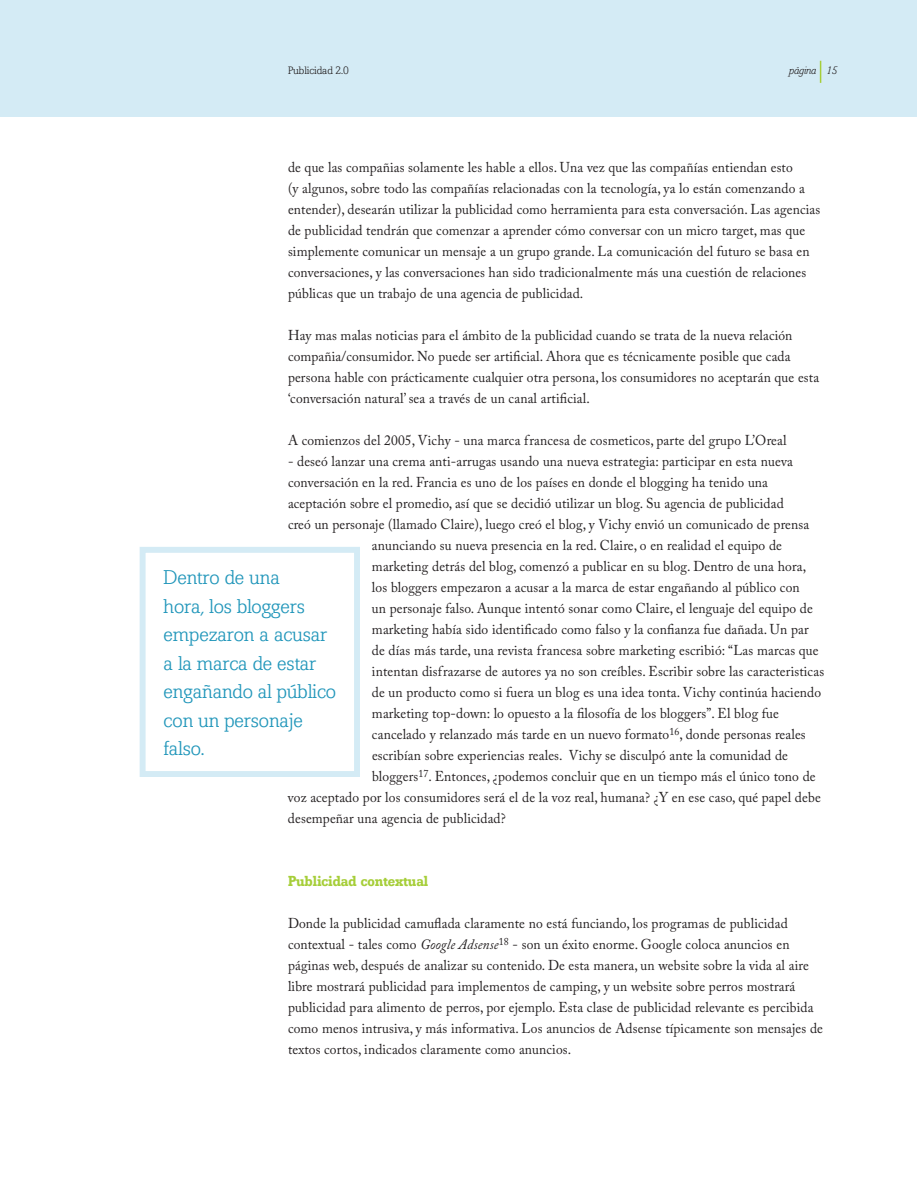
<style>
.page{position:relative;width:918px;height:1188px;background:#fff}
.page>*{position:absolute;margin:0;border:0;box-sizing:border-box;transform-origin:0 0}
.t1{font:300 19.5px/28.5px "OS14";letter-spacing:.01em;color:#2196ba}
.t2{font:14.25px/21px "Adobe Caslon Pro";letter-spacing:.01em;color:#231f20;scale:.95 1}
.t3{font:500 14.25px "OS14";letter-spacing:.01em;color:#a6ce39;scale:.95 1}
.t4{font:300 10.5px "OS14";letter-spacing:.01em;color:#231f20}
.t5{font:italic 300 10.5px "OS14";letter-spacing:.01em;color:#231f20;scale:.95 1}
.s1{font-style:italic}
</style>
<div class="page">
<div style="left:1px;top:1px;width:916px;height:116px;background:#d4ebf5"></div>
<svg style="left:820px;top:61px;width:1px;height:22px"></svg>
<div style="left:140px;top:547px;width:220px;height:230px;border:6px solid #d4ebf5"></div>
<p class="t4" style="left:288px;top:64px;width:62px">Publicidad 2.0</p>
<p class="t5" style="left:789px;top:64px;width:52px">página 15</p>
<p class="t2" style="left:288px;top:157px;width:562px">de que las compañias solamente les hable a ellos. Una vez que las compañías entiendan esto<br>(y algunos, sobre todo las compañías relacionadas con la tecnología, ya lo están comenzando a entender), desearán utilizar la publicidad como herramienta para esta conversación. Las agencias de publicidad tendrán que comenzar a aprender cómo conversar con un micro target, mas que simplemente comunicar un mensaje a un grupo grande. La comunicación del futuro se basa en conversaciones, y las conversaciones han sido tradicionalmente más una cuestión de relaciones públicas que un trabajo de una agencia de publicidad.</p>
<p class="t2" style="left:288px;top:325px;width:561px">Hay mas malas noticias para el ámbito de la publicidad cuando se trata de la nueva relación compañia/consumidor. No puede ser artificial. Ahora que es técnicamente posible que cada persona hable con prácticamente cualquier otra persona, los consumidores no aceptarán que esta ‘conversación natural’ sea a través de un canal artificial.</p>
<p class="t2" style="left:288px;top:430px;width:526px">A comienzos del 2005, Vichy - una marca francesa de cosmeticos, parte del grupo L’Oreal</p>
<p class="t2" style="left:288px;top:451px;width:533px">- deseó lanzar una crema anti-arrugas usando una nueva estrategia: participar en esta nueva</p>
<p class="t2" style="left:288px;top:472px;width:507px">conversación en la red. Francia es uno de los países en donde el blogging ha tenido una</p>
<p class="t2" style="left:288px;top:493px;width:523px">aceptación sobre el promedio, así que se decidió utilizar un blog. Su agencia de publicidad</p>
<p class="t2" style="left:288px;top:514px;width:550px">creó un personaje (llamado Claire), luego creó el blog, y Vichy envió un comunicado de prensa</p>
<p class="t2" style="left:372px;top:535px;width:433px">anunciando su nueva presencia en la red. Claire, o en realidad el equipo de</p>
<p class="t2" style="left:372px;top:556px;width:459px">marketing detrás del blog, comenzó a publicar en su blog. Dentro de una hora,</p>
<p class="t2" style="left:372px;top:577px;width:452px">los bloggers empezaron a acusar a la marca de estar engañando al público con</p>
<p class="t2" style="left:372px;top:598px;width:466px">un personaje falso. Aunque intentó sonar como Claire, el lenguaje del equipo de</p>
<p class="t2" style="left:372px;top:619px;width:461px">marketing había sido identificado como falso y la confianza fue dañada. Un par</p>
<p class="t2" style="left:372px;top:640px;width:472px">de días más tarde, una revista francesa sobre marketing escribió: “Las marcas que</p>
<p class="t2" style="left:372px;top:661px;width:477px">intentan disfrazarse de autores ya no son creíbles. Escribir sobre las caracteristicas</p>
<p class="t2" style="left:372px;top:682px;width:474px">de un producto como si fuera un blog es una idea tonta. Vichy continúa haciendo</p>
<p class="t2" style="left:372px;top:703px;width:430px">marketing top-down: lo opuesto a la filosofía de los bloggers”. El blog fue</p>
<p class="t2" style="left:372px;top:724px;width:458px">cancelado y relanzado más tarde en un nuevo formato<sup>16</sup>, donde personas reales</p>
<p class="t2" style="left:372px;top:745px;width:439px">escribían sobre experiencias reales. Vichy se disculpó ante la comunidad de</p>
<p class="t2" style="left:372px;top:766px;width:469px">bloggers<sup>17</sup>. Entonces, ¿podemos concluir que en un tiempo más el único tono de</p>
<p class="t2" style="left:288px;top:787px;width:562px">voz aceptado por los consumidores será el de la voz real, humana? ¿Y en ese caso, qué papel debe</p>
<p class="t2" style="left:288px;top:808px;width:231px">desempeñar una agencia de publicidad?</p>
<h1 class="t1" style="left:164px;top:563px;width:174px">Dentro de una<br>hora, los bloggers empezaron a acusar a la marca de estar engañando al público con un personaje falso.</h1>
<p class="t3" style="left:288px;top:872px;width:149px">Publicidad contextual</p>
<p class="t2" style="left:288px;top:913px;width:565px">Donde la publicidad camuflada claramente no está funciando, los programas de publicidad contextual - tales como <span class="s1">Google Adsense</span><sup>18</sup> - son un éxito enorme. Google coloca anuncios en páginas web, después de analizar su contenido. De esta manera, un website sobre la vida al aire libre mostrará publicidad para implementos de camping, y un website sobre perros mostrará publicidad para alimento de perros, por ejemplo. Esta clase de publicidad relevante es percibida como menos intrusiva, y más informativa. Los anuncios de Adsense típicamente son mensajes de textos cortos, indicados claramente como anuncios.</p>
</div>
